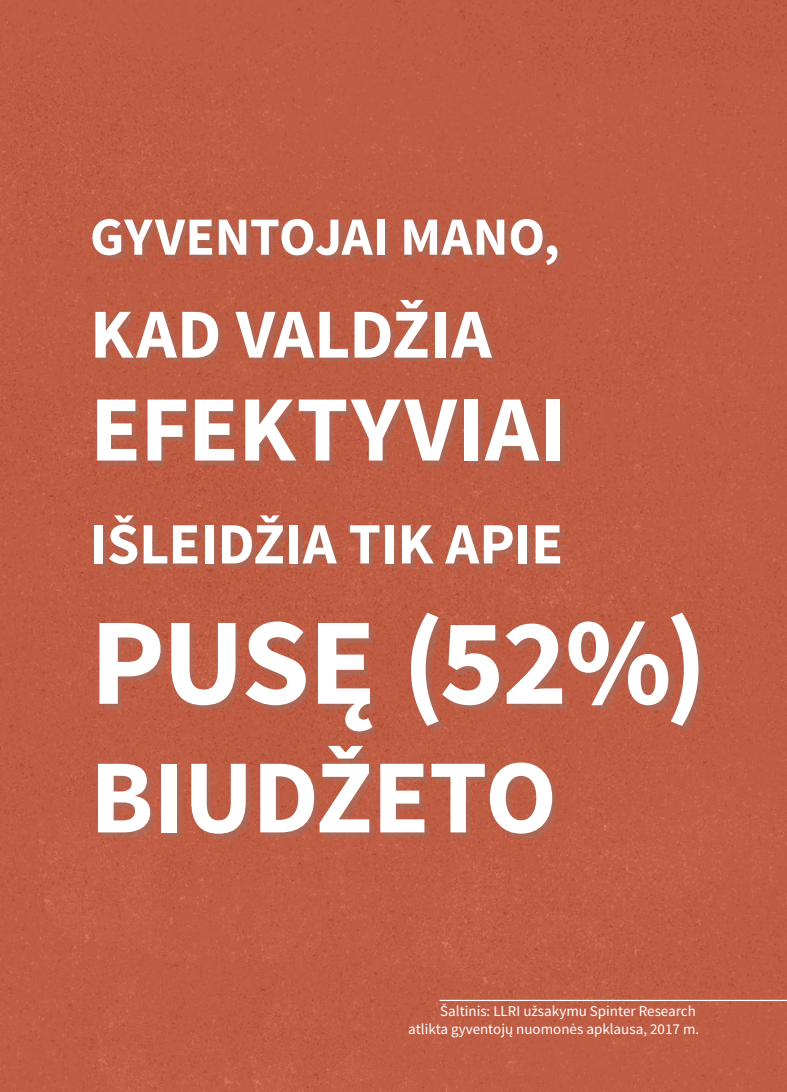
<style>
.page{position:relative;width:787px;height:1092px;background:#fff}
.page>*{position:absolute;margin:0;border:0;box-sizing:border-box;transform-origin:0 0}
.t1{font:700 124px "Source Sans Pro";letter-spacing:-.02em;color:#fff}
.t2{font:700 105.25px "Source Sans Pro";letter-spacing:-.01em;color:#fff}
.t3{font:700 93.5px "Source Sans Pro";letter-spacing:.005em;color:#fff}
.t4{font:700 70px "Source Sans Pro";letter-spacing:.005em;color:#fff}
.t5{font:700 58.5px "Source Sans Pro";letter-spacing:-.005em;color:#fff}
.t6{font:700 53.75px "Source Sans Pro";color:#fff}
.t7{font:15px/17.5px "Source Sans Pro";color:#fff;text-align:right}
</style>
<div class="page">
<div style="left:0;top:0;width:787px;height:1091px;background:#c05d45"></div>
<div style="left:97px;top:223px;width:606px;height:615px;background:#97776e;opacity:.43"></div>
<hr style="left:439px;top:999px;width:348px;height:1px;background:#fff">
<h3 class="t6" style="left:90px;top:202px;width:471px">GYVENTOJAI MANO,</h3>
<h3 class="t4" style="left:90px;top:289px;width:403px">KAD VALDŽIA</h3>
<h3 class="t3" style="left:90px;top:369px;width:478px">EFEKTYVIAI</h3>
<h3 class="t5" style="left:90px;top:506px;width:474px">IŠLEIDŽIA TIK APIE</h3>
<h1 class="t1" style="left:90px;top:583px;width:619px">PUSĘ (52%)</h1>
<h2 class="t2" style="left:90px;top:729px;width:468px">BIUDŽETO</h2>
<p class="t7" style="left:408px;top:1002px;width:292px">Šaltinis: LLRI užsakymu Spinter Research atlikta gyventojų nuomonės apklausa, 2017 m.</p>
</div>
